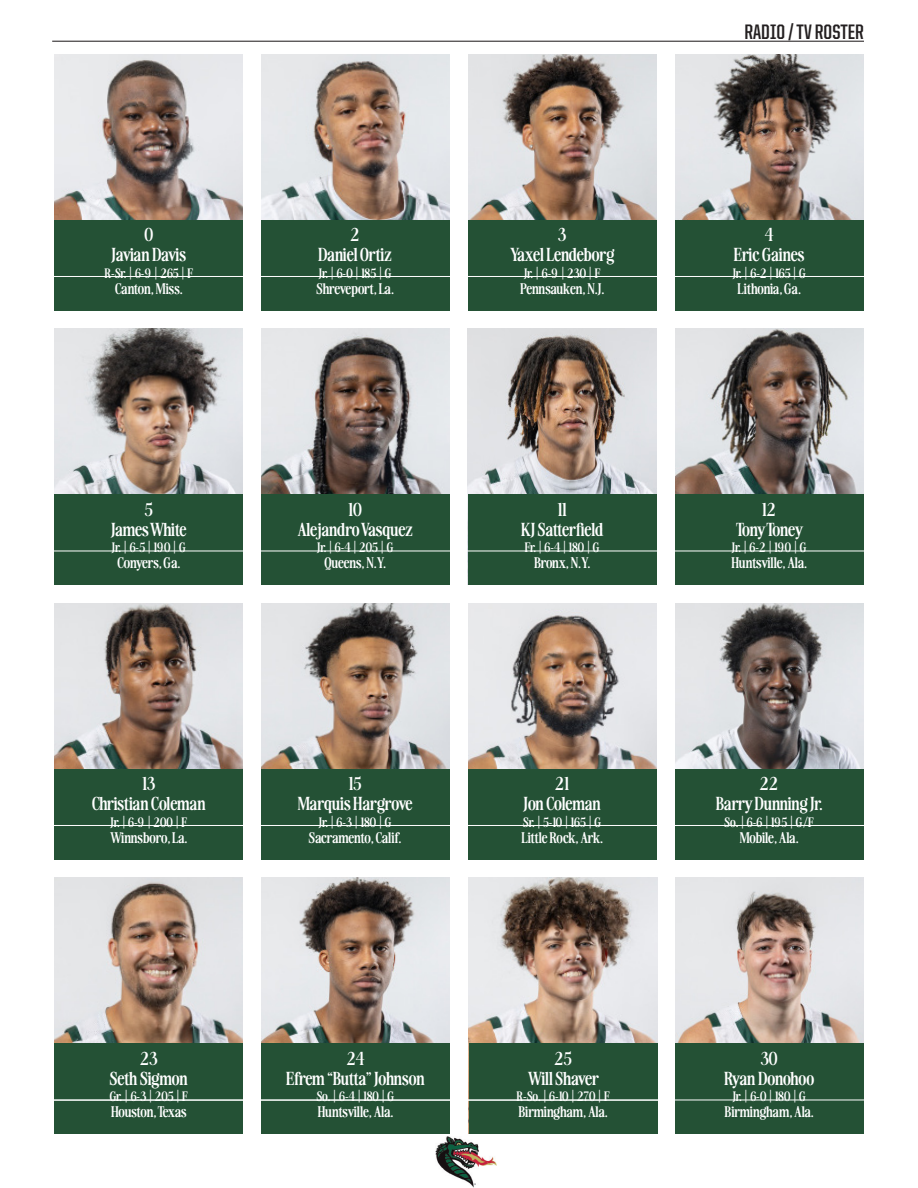
<style>
.page{position:relative;width:918px;height:1188px;background:#fff}
.page>*{position:absolute;margin:0;border:0;box-sizing:border-box;transform-origin:0 0}
.t1{font:700 21px "United Sans Cond";color:#231f20}
.t2{font:300 16.5px "Awesome Serif VAR";color:#fff}
.t3{font:300 13.5px "Awesome Serif VAR";color:#fff}
</style>
<div class="page">
<img style="left:436px;top:1136px;width:60px;height:52px">
<img style="left:55px;top:54px;width:188px;height:166px">
<img style="left:55px;top:603px;width:188px;height:166px">
<img style="left:261px;top:328px;width:188px;height:166px">
<img style="left:55px;top:328px;width:188px;height:166px">
<img style="left:55px;top:878px;width:188px;height:165px">
<img style="left:261px;top:54px;width:189px;height:166px">
<img style="left:261px;top:603px;width:189px;height:166px">
<img style="left:468px;top:328px;width:188px;height:166px">
<img style="left:261px;top:878px;width:189px;height:165px">
<img style="left:469px;top:54px;width:188px;height:166px">
<img style="left:469px;top:603px;width:188px;height:166px">
<img style="left:675px;top:328px;width:188px;height:166px">
<img style="left:676px;top:54px;width:188px;height:166px">
<img style="left:676px;top:603px;width:188px;height:166px">
<div style="left:675px;top:220px;width:189px;height:90px;background:#245135"></div>
<div style="left:675px;top:769px;width:189px;height:91px;background:#245135"></div>
<div style="left:675px;top:494px;width:189px;height:91px;background:#245135"></div>
<div style="left:261px;top:220px;width:189px;height:90px;background:#245135"></div>
<div style="left:261px;top:769px;width:189px;height:91px;background:#245135"></div>
<div style="left:261px;top:494px;width:189px;height:91px;background:#245135"></div>
<div style="left:261px;top:1043px;width:189px;height:91px;background:#245135"></div>
<div style="left:468px;top:220px;width:189px;height:90px;background:#245135"></div>
<div style="left:468px;top:769px;width:189px;height:91px;background:#245135"></div>
<div style="left:468px;top:494px;width:189px;height:91px;background:#245135"></div>
<div style="left:54px;top:220px;width:189px;height:90px;background:#245135"></div>
<div style="left:54px;top:769px;width:189px;height:91px;background:#245135"></div>
<div style="left:54px;top:494px;width:189px;height:91px;background:#245135"></div>
<div style="left:54px;top:1043px;width:189px;height:91px;background:#245135"></div>
<hr style="left:54px;top:276px;width:829px;height:1px;background:#fff">
<hr style="left:54px;top:825px;width:829px;height:1px;background:#fff">
<hr style="left:54px;top:551px;width:829px;height:1px;background:#fff">
<hr style="left:52px;top:41px;width:812px;height:1px;background:#231f20">
<img style="left:469px;top:878px;width:188px;height:165px">
<div style="left:469px;top:1043px;width:189px;height:91px;background:#245135"></div>
<img style="left:676px;top:878px;width:188px;height:165px">
<div style="left:675px;top:1043px;width:189px;height:91px;background:#245135"></div>
<hr style="left:54px;top:1100px;width:829px;height:1px;background:#fff">
<svg style="left:732px;top:550px;width:75px;height:2px"></svg>
<svg style="left:724px;top:1099px;width:89px;height:2px"></svg>
<svg style="left:111px;top:550px;width:75px;height:2px"></svg>
<svg style="left:110px;top:1099px;width:78px;height:2px"></svg>
<svg style="left:286px;top:1099px;width:108px;height:2px"></svg>
<svg style="left:298px;top:550px;width:95px;height:2px"></svg>
<svg style="left:521px;top:550px;width:82px;height:2px"></svg>
<svg style="left:517px;top:1099px;width:92px;height:2px"></svg>
<h1 class="t1" style="left:745px;top:21px;width:121px">RADIO / TV ROSTER</h1>
<p class="t2" style="left:122px;top:245px;width:65px">❖ ■ ❖▲</p>
<p class="t3" style="left:128px;top:281px;width:25px">■▼□■</p>
<p class="t2" style="left:335px;top:245px;width:47px">■ ● ▼</p>
<p class="t3" style="left:339px;top:281px;width:36px">❖ □▼</p>
<p class="t3" style="left:532px;top:281px;width:52px">■■▲ ◆ ■</p>
<p class="t3" style="left:747px;top:281px;width:25px">▼ □■</p>
<p class="t3" style="left:124px;top:555px;width:36px">□■ ▲</p>
<p class="t2" style="left:307px;top:520px;width:93px">● ■□ ▲❑◆</p>
<p class="t3" style="left:332px;top:555px;width:32px">◆ ■▲</p>
<p class="t2" style="left:591px;top:520px;width:5px">●</p>
<p class="t2" style="left:742px;top:520px;width:48px">□■ □■</p>
<p class="t3" style="left:731px;top:555px;width:47px">★◆■▼▲❖ ●●</p>
<p class="t3" style="left:795px;top:555px;width:5px">●</p>
<p class="t2" style="left:118px;top:794px;width:54px">▲▼ ■ □●</p>
<p class="t2" style="left:197px;top:794px;width:10px">■</p>
<p class="t3" style="left:124px;top:830px;width:44px">■■▲ □ □</p>
<p class="t2" style="left:324px;top:794px;width:40px">❑◆▲ ★</p>
<p class="t3" style="left:354px;top:830px;width:18px">■▼□</p>
<p class="t3" style="left:388px;top:830px;width:5px">●</p>
<p class="t2" style="left:528px;top:794px;width:39px">□■ □●</p>
<p class="t2" style="left:593px;top:794px;width:10px">■</p>
<p class="t3" style="left:531px;top:830px;width:34px">▼▼● □</p>
<p class="t2" style="left:764px;top:794px;width:38px">◆■■ ■</p>
<p class="t3" style="left:786px;top:830px;width:5px">●</p>
<p class="t3" style="left:111px;top:1104px;width:44px">★□◆▲▼□■</p>
<p class="t2" style="left:341px;top:1069px;width:85px">◆▼▼ □ ■▲□■</p>
<p class="t3" style="left:318px;top:1104px;width:47px">★◆■▼▲❖ ●●</p>
<p class="t3" style="left:381px;top:1104px;width:5px">●</p>
<p class="t3" style="left:547px;top:1104px;width:8px">■</p>
<p class="t3" style="left:596px;top:1104px;width:5px">●</p>
<p class="t2" style="left:747px;top:1069px;width:69px">■ □■□ □□</p>
<p class="t3" style="left:753px;top:1104px;width:8px">■</p>
<p class="t3" style="left:802px;top:1104px;width:5px">●</p>
</div>
